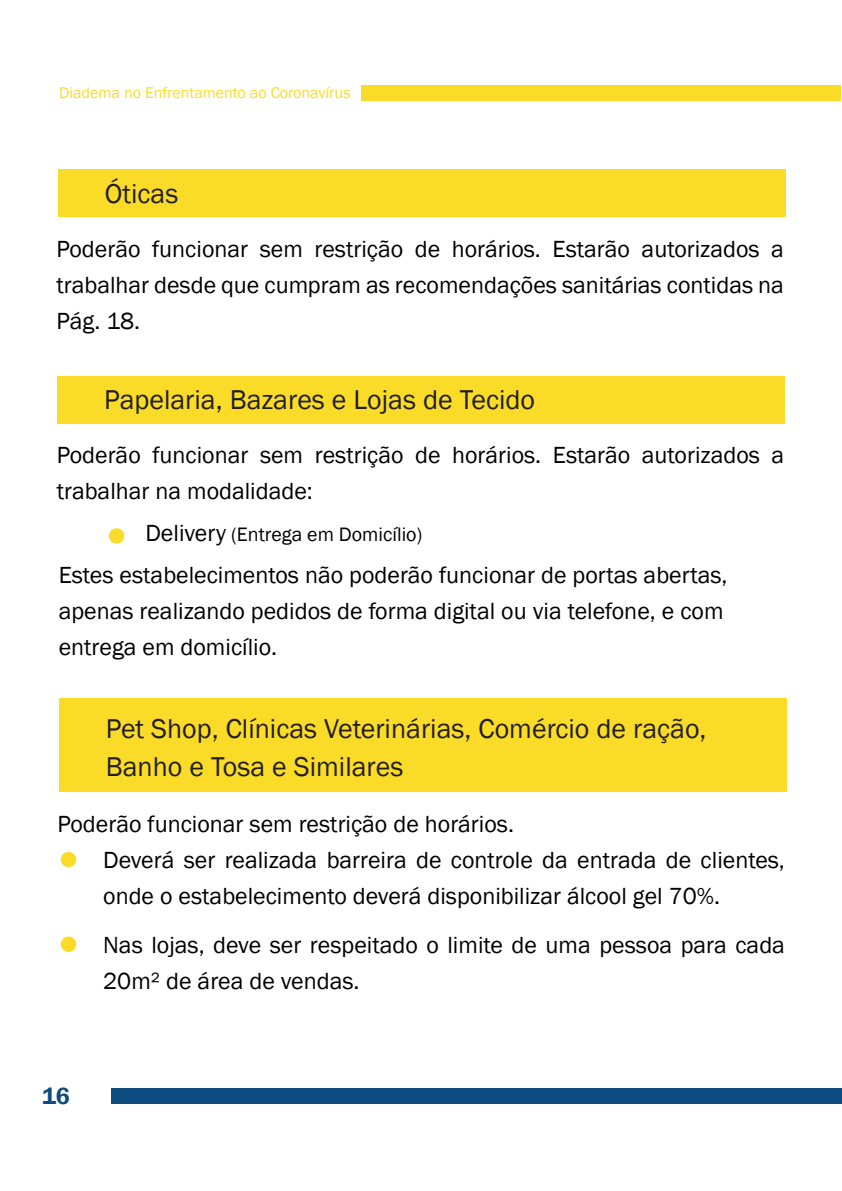
<style>
.page{position:relative;width:842px;height:1191px;background:#fff}
.page>*{position:absolute;margin:0;border:0;box-sizing:border-box;transform-origin:0 0}
.t1{font:28px/38px "Franklin Gothic";color:#231f20}
.t2{font:24px/36px "Franklin Gothic";color:#000001}
.t3{font:600 24px "Franklin Gothic";color:#0e4c80}
.t4{font:20px "Franklin Gothic";color:#000001}
.t5{font:16px "Franklin Gothic";color:#fadc28}
.s1{font-size:24px}
</style>
<div class="page">
<div style="left:361px;top:85px;width:479px;height:16px;background:#fadc28"></div>
<div style="left:111px;top:1088px;width:731px;height:15px;background:#0e4c80"></div>
<div style="left:58px;top:170px;width:728px;height:47px;background:#fadc28"></div>
<div style="left:59px;top:698px;width:728px;height:94px;background:#fadc28"></div>
<div style="left:61px;top:852px;width:15px;height:15px;background:#fadc28;border-radius:50%"></div>
<div style="left:61px;top:936px;width:15px;height:16px;background:#fadc28;border-radius:50%"></div>
<div style="left:58px;top:376px;width:727px;height:47px;background:#fadc28"></div>
<div style="left:109px;top:528px;width:15px;height:15px;background:#fadc28;border-radius:50%"></div>
<p class="t5" style="left:59px;top:83px;width:293px">Diadema no Enfrentamento ao Coronavírus</p>
<p class="t1" style="left:105px;top:175px;width:75px">Óticas</p>
<p class="t2" style="left:56px;top:231px;width:729px;text-align:justify">Poderão funcionar sem restrição de horários. Estarão autorizados a trabalhar desde que cumpram as recomendações sanitárias contidas na Pág. 18.</p>
<p class="t1" style="left:104px;top:381px;width:432px">Papelaria, Bazares e Lojas de Tecido</p>
<p class="t2" style="left:57px;top:437px;width:729px">Poderão funcionar sem restrição de horários. Estarão autorizados a trabalhar na modalidade:</p>
<p class="t4" style="left:145px;top:522px;width:279px"><span class="s1">Delivery</span> (Entrega em Domicílio)</p>
<p class="t2" style="left:59px;top:557px;width:670px">Estes estabelecimentos não poderão funcionar de portas abertas, apenas realizando pedidos de forma digital ou via telefone, e com entrega em domicílio.</p>
<p class="t1" style="left:106px;top:710px;width:602px">Pet Shop, Clínicas Veterinárias, Comércio de ração,<br>Banho e Tosa e Similares</p>
<p class="t2" style="left:103px;top:806px;width:683px;text-indent:-46px">Poderão funcionar sem restrição de horários.<br>Deverá ser realizada barreira de controle da entrada de clientes, onde o estabelecimento deverá disponibilizar álcool gel 70%.</p>
<p class="t2" style="left:103px;top:927px;width:683px">Nas lojas, deve ser respeitado o limite de uma pessoa para cada<br>20m² de área de vendas.</p>
<p class="t3" style="left:42px;top:1080px;width:29px">16</p>
</div>
